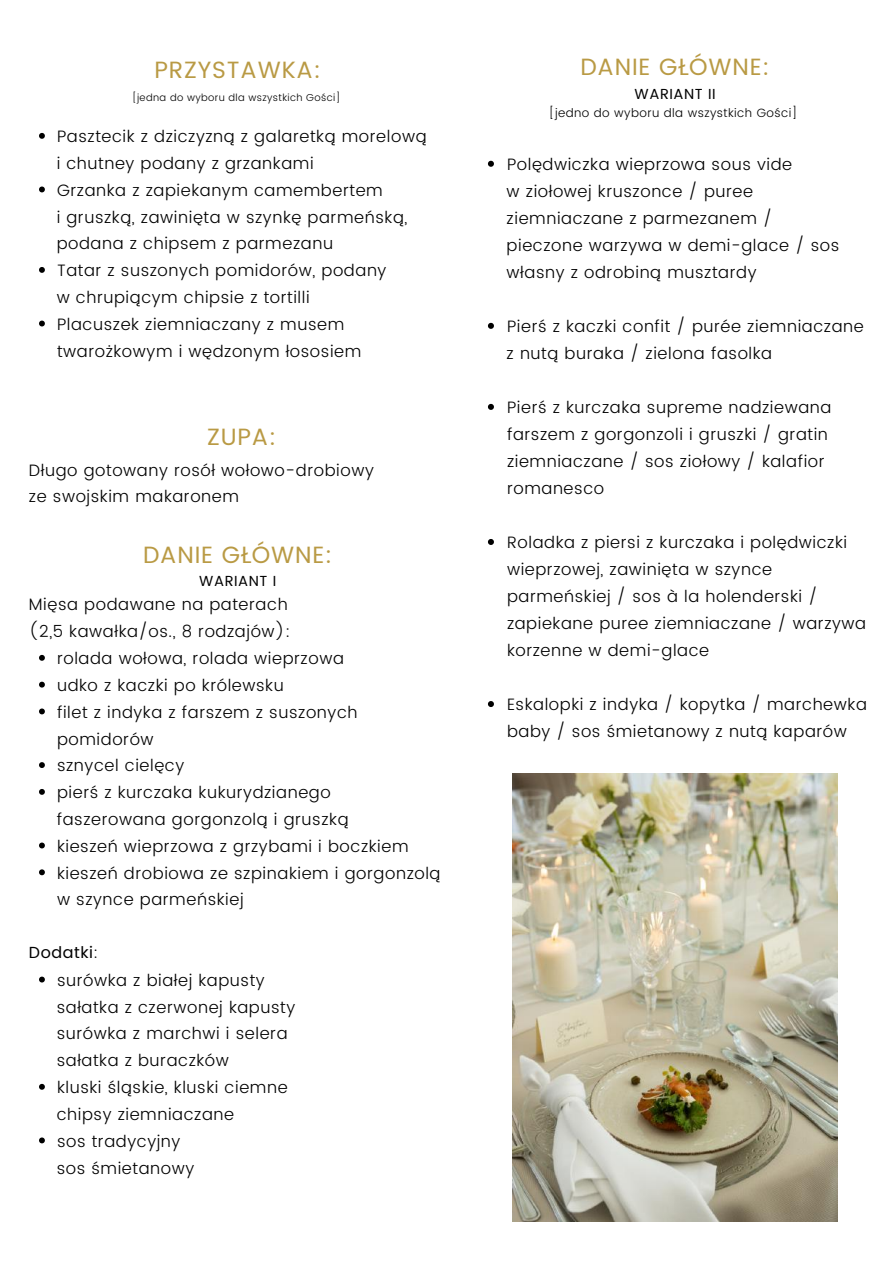
<style>
.page{position:relative;width:894px;height:1264px;background:#fff}
.page>*{position:absolute;margin:0;border:0;box-sizing:border-box;transform-origin:0 0}
.t1{font:23.55px "Poppins";letter-spacing:.035em;color:#b99a44}
.t2{font:300 16.5px/26.8px "Poppins";letter-spacing:.035em;color:#000}
.t3{font:16.05px "Poppins";letter-spacing:.035em;color:#000}
.t4{font:14.55px "Poppins";letter-spacing:.035em;color:#000}
.t5{font:300 12px "Poppins";letter-spacing:.035em;color:#000}
.t6{font:300 10.05px "Poppins";letter-spacing:.035em;color:#000}
.s1{font-weight:300}
</style>
<div class="page">
<img style="left:512px;top:773px;width:325px;height:448px">
<svg style="left:39px;top:133px;width:6px;height:6px"></svg>
<svg style="left:39px;top:186px;width:6px;height:6px"></svg>
<svg style="left:39px;top:267px;width:6px;height:6px"></svg>
<svg style="left:39px;top:320px;width:6px;height:6px"></svg>
<svg style="left:39px;top:655px;width:6px;height:5px"></svg>
<svg style="left:39px;top:681px;width:6px;height:6px"></svg>
<svg style="left:39px;top:708px;width:6px;height:6px"></svg>
<svg style="left:39px;top:762px;width:6px;height:6px"></svg>
<svg style="left:39px;top:789px;width:6px;height:5px"></svg>
<svg style="left:39px;top:842px;width:6px;height:6px"></svg>
<svg style="left:39px;top:869px;width:6px;height:6px"></svg>
<svg style="left:39px;top:976px;width:6px;height:6px"></svg>
<svg style="left:39px;top:1083px;width:6px;height:6px"></svg>
<svg style="left:39px;top:1137px;width:6px;height:6px"></svg>
<svg style="left:488px;top:161px;width:6px;height:6px"></svg>
<svg style="left:488px;top:323px;width:6px;height:6px"></svg>
<svg style="left:488px;top:404px;width:6px;height:6px"></svg>
<svg style="left:488px;top:539px;width:6px;height:6px"></svg>
<svg style="left:488px;top:701px;width:6px;height:6px"></svg>
<h1 class="t1" style="left:154px;top:57px;width:168px">PRZYSTAWKA:</h1>
<p class="t6" style="left:132px;top:92px;width:210px">[jedna do wyboru dla wszystkich Gości]</p>
<p class="t2" style="left:57px;top:123px;width:371px">Pasztecik z dziczyzną z galaretką morelową i chutney podany z grzankami<br>Grzanka z zapiekanym camembertem<br>i gruszką, zawinięta w szynkę parmeńską, podana z chipsem z parmezanu<br>Tatar z suszonych pomidorów, podany<br>w chrupiącym chipsie z tortilli<br>Placuszek ziemniaczany z musem twarożkowym i wędzonym łososiem</p>
<h1 class="t1" style="left:207px;top:423px;width:70px">ZUPA:</h1>
<p class="t2" style="left:29px;top:456px;width:346px">Długo gotowany rosół wołowo-drobiowy ze swojskim makaronem</p>
<h1 class="t1" style="left:143px;top:541px;width:191px">DANIE GŁÓWNE:</h1>
<p class="t4" style="left:199px;top:572px;width:78px">WARIANT I</p>
<p class="t2" style="left:29px;top:591px;width:260px">Mięsa podawane na paterach</p>
<p class="t2" style="left:29px;top:618px;width:263px">(2,5 kawałka/os., 8 rodzajów):</p>
<p class="t2" style="left:57px;top:645px;width:288px">rolada wołowa, rolada wieprzowa</p>
<p class="t2" style="left:57px;top:671px;width:228px">udko z kaczki po królewsku</p>
<p class="t2" style="left:57px;top:698px;width:302px">filet z indyka z farszem z suszonych</p>
<p class="t2" style="left:57px;top:725px;width:98px">pomidorów</p>
<p class="t2" style="left:57px;top:752px;width:129px">sznycel cielęcy</p>
<p class="t2" style="left:57px;top:779px;width:275px">pierś z kurczaka kukurydzianego</p>
<p class="t2" style="left:57px;top:805px;width:293px">faszerowana gorgonzolą i gruszką</p>
<p class="t2" style="left:57px;top:832px;width:353px">kieszeń wieprzowa z grzybami i boczkiem</p>
<p class="t2" style="left:57px;top:859px;width:385px">kieszeń drobiowa ze szpinakiem i gorgonzolą</p>
<p class="t2" style="left:57px;top:886px;width:188px">w szynce parmeńskiej</p>
<p class="t3" style="left:29px;top:943px;width:71px">Dodatki<span class="s1">:</span></p>
<p class="t2" style="left:57px;top:966px;width:240px">surówka z białej kapusty sałatka z czerwonej kapusty surówka z marchwi i selera sałatka z buraczków<br>kluski śląskie, kluski ciemne chipsy ziemniaczane<br>sos tradycyjny<br>sos śmietanowy</p>
<h1 class="t1" style="left:580px;top:53px;width:191px">DANIE GŁÓWNE:</h1>
<p class="t4" style="left:634px;top:85px;width:82px">WARIANT II</p>
<p class="t5" style="left:549px;top:106px;width:250px">[jedno do wyboru dla wszystkich Gości]</p>
<p class="t2" style="left:506px;top:151px;width:334px">Polędwiczka wieprzowa sous vide<br>w ziołowej kruszonce / puree ziemniaczane z parmezanem / pieczone warzywa w demi-glace / sos własny z odrobiną musztardy</p>
<p class="t2" style="left:506px;top:313px;width:358px">Pierś z kaczki confit / purée ziemniaczane z nutą buraka / zielona fasolka</p>
<p class="t2" style="left:507px;top:394px;width:326px">Pierś z kurczaka supreme nadziewana farszem z gorgonzoli i gruszki / gratin ziemniaczane / sos ziołowy / kalafior romanesco</p>
<p class="t2" style="left:507px;top:529px;width:360px">Roladka z piersi z kurczaka i polędwiczki wieprzowej, zawinięta w szynce parmeńskiej / sos à la holenderski / zapiekane puree ziemniaczane / warzywa korzenne w demi-glace</p>
<p class="t2" style="left:507px;top:691px;width:361px">Eskalopki z indyka / kopytka / marchewka baby / sos śmietanowy z nutą kaparów</p>
</div>
